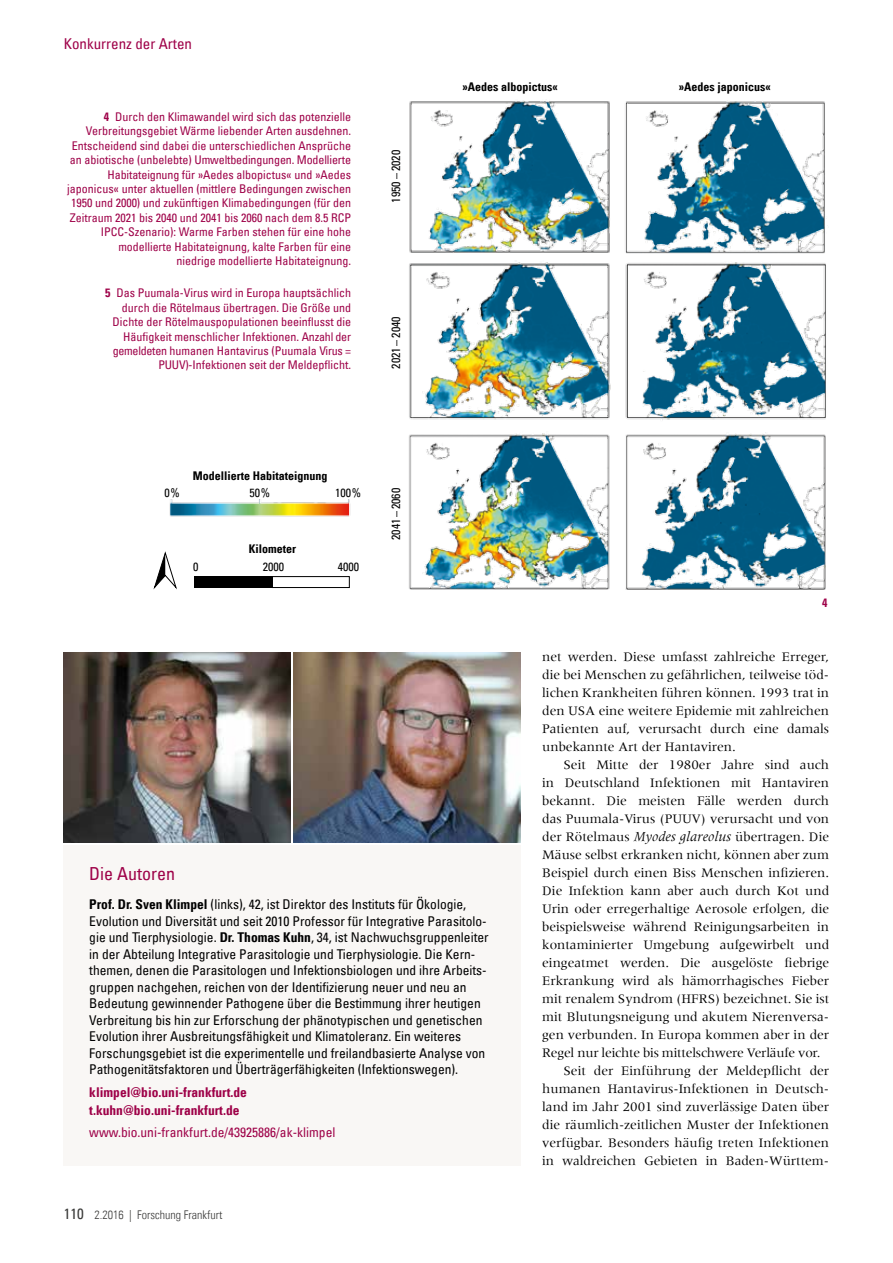
<style>
.page{position:relative;width:893px;height:1263px;background:#fff}
.page>*{position:absolute;margin:0;border:0;box-sizing:border-box;transform-origin:0 0}
.t1{font:condensed 18px "Univers Com 57";color:#9e0148}
.t2{font:condensed 15px "Univers Com 57";color:#9e0148}
.t3{font:13.5px/18px "Meridien";color:#000;text-align:justify}
.t4{font:condensed 13.5px/16.5px "Univers Com 57";color:#000}
.t5{font:13.5px/18px "Univers Com 67 Bold Cond";color:#9e0148}
.t6{font:condensed 13.5px "Univers Com 57";color:#9e0148}
.t7{font:condensed 12px/14.4px "Univers Com 57";color:#9e0148;text-align:right}
.t8{font:12px "Univers Com 67 Bold Cond";color:#000}
.t9{font:condensed 12px "Univers Com 57";color:#000}
.t10{font:12px "Univers Com 47 Light Cond";color:#3b3b3a}
.t11{font:12px "Univers Com 67 Bold Cond";color:#9e0148}
.s1{font-family:"Univers Com 67 Bold Cond";font-stretch:normal}
.s2{font-family:"Univers Com 57";font-stretch:condensed;font-size:15px}
.s3{font-family:"Meridien Com";font-style:italic;font-size:14.25px}
</style>
<div class="page">
<img style="left:64px;top:652px;width:227px;height:190px">
<div style="left:64px;top:845px;width:457px;height:320px;background:#f9f7f5"></div>
<img style="left:294px;top:652px;width:227px;height:190px">
<img style="left:409px;top:100px;width:417px;height:490px">
<img style="left:169px;top:499px;width:182px;height:18px">
<div style="left:195px;top:576px;width:77px;height:12px;background:#000"></div>
<div style="left:272px;top:576px;width:78px;height:12px;border:1px solid #000"></div>
<svg style="left:154px;top:552px;width:23px;height:37px"></svg>
<p class="t2" style="left:64px;top:34px;width:130px">Konkurrenz der Arten</p>
<p class="t7" style="left:67px;top:109px;width:285px"><span class="s1">4</span> Durch den Klimawandel wird sich das potenzielle Verbreitungsgebiet Wärme liebender Arten ausdehnen.<br>Entscheidend sind dabei die unterschiedlichen Ansprüche an abiotische (unbelebte) Umweltbedingungen. Modellierte Habitateignung für »Aedes albopictus« und »Aedes japonicus« unter aktuellen (mittlere Bedingungen zwischen 1950 und 2000) und zukünftigen Klimabedingungen (für den Zeitraum 2021 bis 2040 und 2041 bis 2060 nach dem 8.5 RCP IPCC-Szenario): Warme Farben stehen für eine hohe modellierte Habitateignung, kalte Farben für eine<br>niedrige modellierte Habitateignung.</p>
<p class="t7" style="left:105px;top:286px;width:247px"><span class="s1">5</span> Das Puumala-Virus wird in Europa hauptsächlich durch die Rötelmaus übertragen. Die Größe und Dichte der Rötelmauspopulationen beeinflusst die Häufigkeit menschlicher Infektionen. Anzahl der gemeldeten humanen Hantavirus (Puumala Virus = PUUV)-Infektionen seit der Meldepflicht.</p>
<p class="t9" style="left:388px;top:203px;width:54px;rotate:-90deg">1950 – 2020</p>
<p class="t9" style="left:388px;top:369px;width:54px;rotate:-90deg">2021 – 2040</p>
<p class="t8" style="left:193px;top:468px;width:136px">Modellierte Habitateignung</p>
<p class="t9" style="left:165px;top:485px;width:17px">0%</p>
<p class="t9" style="left:249px;top:485px;width:22px">50%</p>
<p class="t9" style="left:335px;top:485px;width:27px">100%</p>
<p class="t8" style="left:249px;top:542px;width:49px">Kilometer</p>
<p class="t9" style="left:193px;top:559px;width:7px">0</p>
<p class="t9" style="left:263px;top:559px;width:23px">2000</p>
<p class="t9" style="left:338px;top:559px;width:23px">4000</p>
<p class="t9" style="left:388px;top:540px;width:54px;rotate:-90deg">2041 – 2060</p>
<p class="t8" style="left:462px;top:80px;width:97px">»Aedes albopictus«</p>
<p class="t8" style="left:679px;top:80px;width:93px">»Aedes japonicus«</p>
<p class="t11" style="left:822px;top:595px;width:7px">4</p>
<h1 class="t1" style="left:89px;top:862px;width:87px">Die Autoren</h1>
<p class="t4" style="left:89px;top:896px;width:401px"><span class="s1">Prof. Dr. Sven Klimpel</span> (links), 42, ist Direktor des Instituts für Ökologie, Evolution und Diversität und seit 2010 Professor für Integrative Parasitolo&shy;gie und Tierphysiologie. <span class="s1">Dr. Thomas Kuhn</span>, 34, ist Nachwuchsgruppenleiter in der Abteilung Integrative Parasitologie und Tierphysiologie. Die Kern&shy;themen, denen die Parasitologen und Infektionsbiologen und ihre Arbeits&shy;gruppen nachgehen, reichen von der Identifizierung neuer und neu an Bedeutung gewinnender Pathogene über die Bestimmung ihrer heutigen Verbreitung bis hin zur Erforschung der phänotypischen und genetischen Evolution ihrer Ausbreitungsfähigkeit und Klimatoleranz. Ein weiteres Forschungsgebiet ist die experimentelle und freilandbasierte Analyse von Pathogenitätsfaktoren und Überträgerfähigkeiten (Infektionswegen).</p>
<p class="t5" style="left:89px;top:1083px;width:159px">klimpel@bio.uni-frankfurt.de t.kuhn@bio.uni-frankfurt.de</p>
<p class="t6" style="left:89px;top:1123px;width:248px">www.bio.uni-frankfurt.de/43925886/ak-klimpel</p>
<p class="t10" style="left:64px;top:1208px;width:160px"><span class="s2">110</span> 2.2016 | Forschung Frankfurt</p>
<p class="t3" style="left:542px;top:648px;width:289px">net werden. Diese umfasst zahlreiche Erreger, die bei Menschen zu gefährlichen, teilweise töd&shy;lichen Krankheiten führen können. 1993 trat in den USA eine weitere Epidemie mit zahlreichen Patienten auf, verursacht durch eine damals unbekannte Art der Hantaviren.</p>
<p class="t3" style="left:563px;top:756px;width:267px">Seit Mitte der 1980er Jahre sind auch</p>
<p class="t3" style="left:542px;top:774px;width:288px">in Deutschland Infektionen mit Hantaviren</p>
<p class="t3" style="left:542px;top:792px;width:288px">bekannt. Die meisten Fälle werden durch</p>
<p class="t3" style="left:542px;top:810px;width:289px">das Puumala-Virus (PUUV) verursacht und von</p>
<p class="t3" style="left:542px;top:828px;width:289px">der Rötelmaus <span class="s3">Myodes glareolus</span> übertragen. Die</p>
<p class="t3" style="left:542px;top:846px;width:289px">Mäuse selbst erkranken nicht, können aber zum</p>
<p class="t3" style="left:542px;top:864px;width:289px">Beispiel durch einen Biss Menschen infizieren.</p>
<p class="t3" style="left:542px;top:882px;width:288px">Die Infektion kann aber auch durch Kot und</p>
<p class="t3" style="left:542px;top:900px;width:288px">Urin oder erregerhaltige Aerosole erfolgen, die</p>
<p class="t3" style="left:542px;top:918px;width:288px">beispielsweise während Reinigungsarbeiten in</p>
<p class="t3" style="left:542px;top:936px;width:288px">kontaminierter Umgebung aufgewirbelt und</p>
<p class="t3" style="left:542px;top:954px;width:289px">eingeatmet werden. Die ausgelöste fiebrige</p>
<p class="t3" style="left:542px;top:972px;width:289px">Erkrankung wird als hämorrhagisches Fieber</p>
<p class="t3" style="left:542px;top:990px;width:289px">mit renalem Syndrom (HFRS) bezeichnet. Sie ist</p>
<p class="t3" style="left:542px;top:1008px;width:289px">mit Blutungsneigung und akutem Nierenversa-</p>
<p class="t3" style="left:542px;top:1026px;width:288px">gen verbunden. In Europa kommen aber in der</p>
<p class="t3" style="left:542px;top:1044px;width:280px">Regel nur leichte bis mittelschwere Verläufe vor.</p>
<p class="t3" style="left:563px;top:1062px;width:267px">Seit der Einführung der Meldepflicht der</p>
<p class="t3" style="left:542px;top:1080px;width:289px">humanen Hantavirus-Infektionen in Deutsch-</p>
<p class="t3" style="left:542px;top:1098px;width:288px">land im Jahr 2001 sind zuverlässige Daten über</p>
<p class="t3" style="left:542px;top:1116px;width:289px">die räumlich-zeitlichen Muster der Infektionen</p>
<p class="t3" style="left:542px;top:1134px;width:289px">verfügbar. Besonders häufig treten Infektionen</p>
<p class="t3" style="left:542px;top:1152px;width:288px">in waldreichen Gebieten in Baden-Württem-</p>
</div>
